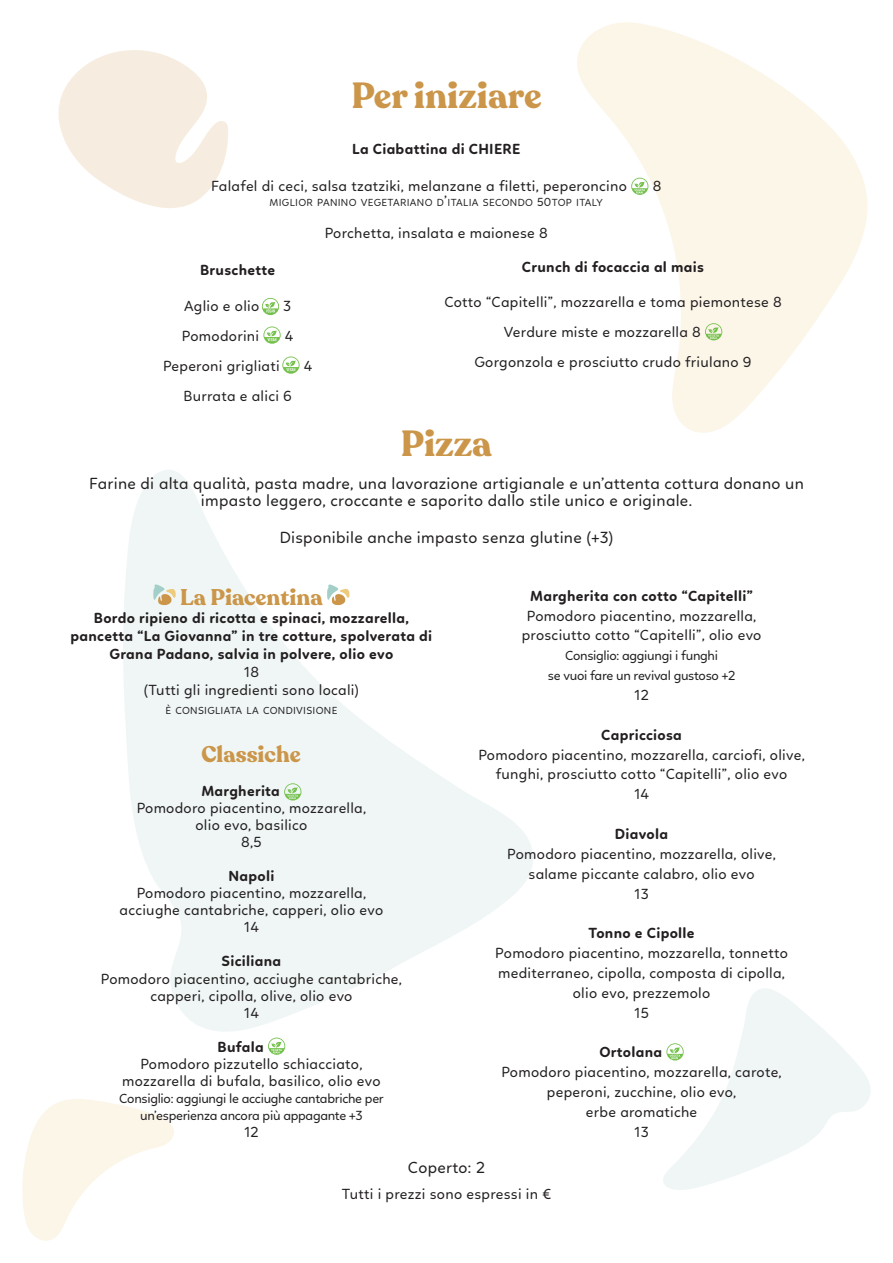
<style>
.page{position:relative;width:893px;height:1263px;background:#fff}
.page>*{position:absolute;margin:0;border:0;box-sizing:border-box;transform-origin:0 0}
.t1{font:700 36px "Recoleta";color:#cb9649}
.t2{font:700 22.5px "Recoleta";color:#cb9649}
.t3{font:16.5px/16.5px "Linotte";letter-spacing:.02em;color:#231f20;text-align:center}
.t4{font:15px/19.8px "Linotte";letter-spacing:.02em;color:#231f20;text-align:center}
.t5{font:700 15px/18.1px "Linotte";letter-spacing:.02em;color:#231f20;text-align:center}
.t6{font:13.5px/17px "Linotte";letter-spacing:-.02em;color:#231f20;text-align:center}
.t7{font:10.5px "Linotte";letter-spacing:.03em;color:#231f20}
.s1{font-size:15px}
.s2{font-size:12px}
.s3{font-weight:700}
</style>
<div class="page">
<svg style="left:22px;top:1099px;width:152px;height:142px"></svg>
<svg style="left:58px;top:50px;width:170px;height:158px"></svg>
<svg style="left:577px;top:22px;width:291px;height:411px;fill:#fcf6e9"></svg>
<svg style="left:123px;top:470px;width:410px;height:562px;fill:#eff6f5"></svg>
<svg style="left:262px;top:298px;width:17px;height:17px"></svg>
<svg style="left:263px;top:326px;width:18px;height:18px"></svg>
<svg style="left:282px;top:356px;width:18px;height:18px"></svg>
<svg style="left:631px;top:178px;width:17px;height:17px"></svg>
<svg style="left:705px;top:323px;width:17px;height:17px"></svg>
<svg style="left:284px;top:783px;width:17px;height:17px"></svg>
<svg style="left:268px;top:1037px;width:17px;height:18px"></svg>
<svg style="left:153px;top:584px;width:23px;height:21px"></svg>
<svg style="left:327px;top:584px;width:23px;height:21px"></svg>
<svg style="left:663px;top:988px;width:208px;height:202px"></svg>
<p class="t1" style="left:351px;top:73px;width:192px">Per iniziare</p>
<p class="t5" style="left:352px;top:140px;width:170px">La Ciabattina di CHIERE</p>
<p class="t4" style="left:211px;top:176px;width:417px">Falafel di ceci, salsa tzatziki, melanzane a filetti, peperoncino</p>
<p class="t4" style="left:653px;top:176px;width:10px">8</p>
<p class="t7" style="left:270px;top:197px;width:335px">MIGLIOR PANINO VEGETARIANO D<span class="s1">’</span>ITALIA SECONDO <span class="s2">50</span>TOP ITALY</p>
<p class="t4" style="left:325px;top:223px;width:225px">Porchetta, insalata e maionese 8</p>
<p class="t5" style="left:200px;top:261px;width:77px">Bruschette</p>
<p class="t5" style="left:522px;top:258px;width:184px">Crunch di focaccia al mais</p>
<p class="t4" style="left:444px;top:292px;width:339px">Cotto “Capitelli”, mozzarella e toma piemontese 8</p>
<p class="t4" style="left:504px;top:322px;width:199px">Verdure miste e mozzarella 8</p>
<p class="t4" style="left:474px;top:352px;width:279px">Gorgonzola e prosciutto crudo friulano 9</p>
<p class="t4" style="left:184px;top:295px;width:77px">Aglio e olio</p>
<p class="t4" style="left:283px;top:295px;width:9px">3</p>
<p class="t4" style="left:182px;top:325px;width:79px">Pomodorini</p>
<p class="t4" style="left:285px;top:325px;width:10px">4</p>
<p class="t4" style="left:163px;top:355px;width:118px">Peperoni grigliati</p>
<p class="t4" style="left:304px;top:355px;width:10px">4</p>
<p class="t4" style="left:183px;top:385px;width:110px">Burrata e alici 6</p>
<p class="t1" style="left:401px;top:421px;width:93px">Pizza</p>
<p class="t3" style="left:89px;top:475px;width:716px">Farine di alta qualità, pasta madre, una lavorazione artigianale e un’attenta cottura donano un impasto leggero, croccante e saporito dallo stile unico e originale.</p>
<p class="t3" style="left:280px;top:529px;width:335px">Disponibile anche impasto senza glutine (+3)</p>
<p class="t2" style="left:180px;top:583px;width:144px">La Piacentina</p>
<p class="t5" style="left:71px;top:609px;width:363px">Bordo ripieno di ricotta e spinaci, mozzarella, pancetta “La Giovanna” in tre cotture, spolverata di<br>Grana Padano, salvia in polvere, olio evo</p>
<p class="t4" style="left:244px;top:662px;width:17px">18</p>
<p class="t4" style="left:144px;top:680px;width:216px">(Tutti gli ingredienti sono locali)</p>
<p class="t7" style="left:165px;top:704px;width:173px">È CONSIGLIATA LA CONDIVISIONE</p>
<p class="t2" style="left:201px;top:740px;width:101px">Classiche</p>
<p class="t5" style="left:201px;top:782px;width:80px">Margherita</p>
<p class="t4" style="left:137px;top:800px;width:231px;line-height:17px">Pomodoro piacentino, mozzarella, olio evo, basilico<br>8,5</p>
<p class="t5" style="left:228px;top:867px;width:47px">Napoli</p>
<p class="t4" style="left:137px;top:883px;width:231px">Pomodoro piacentino, mozzarella,</p>
<p class="t4" style="left:120px;top:900px;width:265px">acciughe cantabriche, capperi, olio evo</p>
<p class="t4" style="left:244px;top:917px;width:17px">14</p>
<p class="t5" style="left:222px;top:952px;width:61px">Siciliana</p>
<p class="t4" style="left:101px;top:970px;width:303px;line-height:17px">Pomodoro piacentino, acciughe cantabriche, capperi, cipolla, olive, olio evo</p>
<p class="t4" style="left:244px;top:1002px;width:17px">14</p>
<p class="t5" style="left:218px;top:1037px;width:48px">Bufala</p>
<p class="t4" style="left:140px;top:1053px;width:224px">Pomodoro pizzutello schiacciato,</p>
<p class="t4" style="left:122px;top:1070px;width:260px">mozzarella di bufala, basilico, olio evo</p>
<p class="t6" style="left:119px;top:1089px;width:266px">Consiglio: aggiungi le acciughe cantabriche per un’esperienza ancora più appagante +3</p>
<p class="t4" style="left:244px;top:1122px;width:16px">12</p>
<p class="t5" style="left:530px;top:586px;width:224px">Margherita con cotto “Capitelli”</p>
<p class="t4" style="left:527px;top:606px;width:231px">Pomodoro piacentino, mozzarella,</p>
<p class="t4" style="left:522px;top:625px;width:241px">prosciutto cotto “Capitelli”, olio evo</p>
<p class="t6" style="left:548px;top:646px;width:189px;line-height:19.8px">Consiglio: aggiungi i funghi<br>se vuoi fare un revival gustoso +2</p>
<p class="t4" style="left:634px;top:685px;width:16px">12</p>
<p class="t5" style="left:601px;top:725px;width:82px">Capricciosa</p>
<p class="t4" style="left:478px;top:744px;width:328px">Pomodoro piacentino, mozzarella, carciofi, olive, funghi, prosciutto cotto “Capitelli”, olio evo</p>
<p class="t4" style="left:634px;top:784px;width:17px">14</p>
<p class="t4" style="left:507px;top:824px;width:270px"><span class="s3">Diavola<br></span>Pomodoro piacentino, mozzarella, olive, salame piccante calabro, olio evo<br>13</p>
<p class="t5" style="left:588px;top:924px;width:108px">Tonno e Cipolle</p>
<p class="t4" style="left:495px;top:943px;width:294px;text-align:left">Pomodoro piacentino, mozzarella, tonnetto mediterraneo, cipolla, composta di cipolla,</p>
<p class="t4" style="left:573px;top:983px;width:139px">olio evo, prezzemolo</p>
<p class="t4" style="left:634px;top:1002px;width:16px">15</p>
<p class="t5" style="left:599px;top:1043px;width:64px">Ortolana</p>
<p class="t4" style="left:501px;top:1062px;width:282px">Pomodoro piacentino, mozzarella, carote, peperoni, zucchine, olio evo,</p>
<p class="t4" style="left:586px;top:1102px;width:113px">erbe aromatiche</p>
<p class="t4" style="left:634px;top:1122px;width:16px">13</p>
<p class="t3" style="left:408px;top:1159px;width:79px">Coperto: 2</p>
<p class="t4" style="left:342px;top:1184px;width:211px">Tutti i prezzi sono espressi in €</p>
</div>
